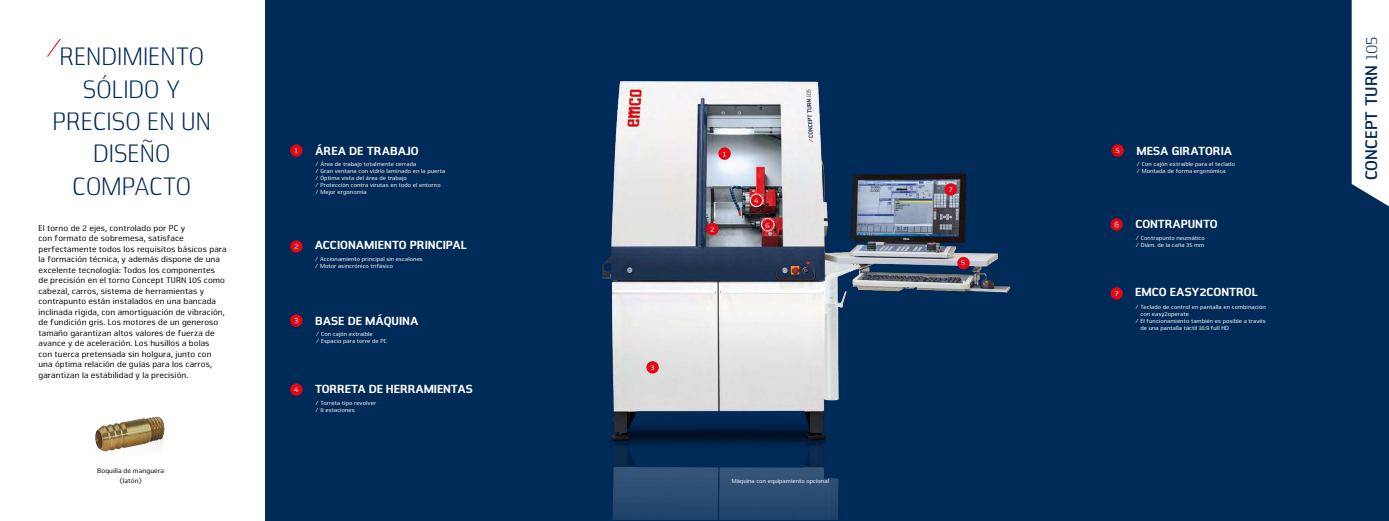
<style>
.page{position:relative;width:1389px;height:521px;background:#fff}
.page>*{position:absolute;margin:0;border:0;box-sizing:border-box;transform-origin:0 0}
.t1{font:300 26.25px/32.4px "Nuri Pro";color:#002a57;text-align:center}
.t2{font:700 17.5px "Nuri Pro";color:#002a57}
.t3{font:900 12.25px "Nuri Pro";color:#fff}
.t4{font:8.75px/10.5px "Nuri Pro";letter-spacing:.01em;color:#000}
.t5{font:7.88px "Nuri Pro";color:#fff}
.t6{font:7px/10.5px "Nuri Pro";letter-spacing:.01em;color:#000;text-align:center}
.t7{font:6.12px/7px "Nuri Pro";letter-spacing:.01em;color:#fff}
.s1{font-weight:300}
</style>
<div class="page">
<div style="left:265px;top:0;width:1124px;height:521px;background:#002a57"></div>
<img style="left:601px;top:81px;width:410px;height:439px">
<svg style="left:47px;top:39px;width:14px;height:18px"></svg>
<div style="left:750px;top:194px;width:13px;height:13px;background:#e30613;border-radius:50%"></div>
<div style="left:750px;top:194px;width:13px;height:13px;border:1px solid #fff;border-radius:50%"></div>
<div style="left:762px;top:218px;width:12px;height:13px;background:#e30613;border-radius:50%"></div>
<div style="left:761px;top:218px;width:13px;height:13px;border:1px solid #fff;border-radius:50%"></div>
<div style="left:957px;top:257px;width:13px;height:12px;background:#e30613;border-radius:50%"></div>
<div style="left:718px;top:147px;width:13px;height:13px;background:#e30613;border-radius:50%"></div>
<div style="left:646px;top:361px;width:13px;height:12px;background:#e30613;border-radius:50%"></div>
<svg style="left:1110px;top:218px;width:13px;height:13px"></svg>
<svg style="left:1115px;top:222px;width:4px;height:5px"></svg>
<div style="left:290px;top:144px;width:13px;height:13px;background:#e30613;border-radius:50%"></div>
<div style="left:290px;top:240px;width:13px;height:13px;background:#e30613;border-radius:50%"></div>
<div style="left:290px;top:314px;width:13px;height:13px;background:#e30613;border-radius:50%"></div>
<div style="left:290px;top:383px;width:13px;height:13px;background:#e30613;border-radius:50%"></div>
<div style="left:1111px;top:144px;width:13px;height:13px;background:#e30613;border-radius:50%"></div>
<div style="left:1352px;top:0;width:37px;height:206px;background:#fff"></div>
<img style="left:95px;top:416px;width:70px;height:36px">
<div style="left:945px;top:183px;width:12px;height:13px;background:#e30613;border-radius:50%"></div>
<div style="left:1110px;top:287px;width:13px;height:12px;background:#e30613;border-radius:50%"></div>
<div style="left:706px;top:223px;width:13px;height:12px;background:#e30613;border-radius:50%"></div>
<h1 class="t1" style="left:52px;top:41px;width:160px">RENDIMIENTO<br>SÓLIDO Y<br>PRECISO EN UN<br>DISEÑO<br>COMPACTO</h1>
<p class="t4" style="left:38px;top:223px;width:190px">El torno de 2 ejes, controlado por PC y<br>con formato de sobremesa, satisface perfectamente todos los requisitos básicos para la formación técnica, y además dispone de una excelente tecnología: Todos los componentes de precisión en el torno Concept TURN 105 como cabezal, carros, sistema de herramientas y contrapunto están instalados en una bancada inclinada rígida, con amortiguación de vibración, de fundición gris. Los motores de un generoso tamaño garantizan altos valores de fuerza de avance y de aceleración. Los husillos a bolas<br>con tuerca pretensada sin holgura, junto con una óptima relación de guías para los carros, garantizan la estabilidad y la precisión.</p>
<p class="t6" style="left:97px;top:465px;width:68px">Boquilla de manguera (latón)</p>
<p class="t5" style="left:295px;top:146px;width:4px">1</p>
<h3 class="t3" style="left:315px;top:143px;width:105px">ÁREA DE TRABAJO</h3>
<p class="t7" style="left:315px;top:161px;width:132px">/ Área de trabajo totalmente cerrada<br>/ Gran ventana con vidrio laminado en la puerta / Óptima vista del área de trabajo<br>/ Protección contra virutas en todo el entorno / Mejor ergonomía</p>
<p class="t5" style="left:294px;top:242px;width:6px">2</p>
<h3 class="t3" style="left:315px;top:238px;width:154px">ACCIONAMIENTO PRINCIPAL</h3>
<p class="t7" style="left:315px;top:256px;width:110px">/ Accionamiento principal sin escalones / Motor asincrónico trifásico</p>
<p class="t5" style="left:294px;top:316px;width:6px">3</p>
<p class="t5" style="left:294px;top:385px;width:6px">4</p>
<h3 class="t3" style="left:315px;top:313px;width:105px">BASE DE MÁQUINA</h3>
<p class="t7" style="left:316px;top:330px;width:73px">/ Con cajón extraible<br>/ Espacio para torre de PC</p>
<h3 class="t3" style="left:315px;top:381px;width:159px">TORRETA DE HERRAMIENTAS</h3>
<p class="t7" style="left:315px;top:399px;width:63px">/ Torreta tipo revolver / 8 estaciones</p>
<p class="t5" style="left:651px;top:363px;width:6px">3</p>
<p class="t5" style="left:723px;top:149px;width:4px">1</p>
<p class="t5" style="left:710px;top:225px;width:6px">2</p>
<p class="t5" style="left:754px;top:196px;width:6px">4</p>
<p class="t5" style="left:766px;top:221px;width:6px">6</p>
<p class="t7" style="left:732px;top:477px;width:99px">Máquina con equipamiento opcional</p>
<p class="t5" style="left:949px;top:185px;width:5px">7</p>
<p class="t5" style="left:961px;top:258px;width:5px">5</p>
<p class="t5" style="left:1116px;top:146px;width:5px">5</p>
<h3 class="t3" style="left:1136px;top:143px;width:97px">MESA GIRATORIA</h3>
<p class="t7" style="left:1136px;top:161px;width:100px">/ Con cajón extraible para el teclado / Montada de forma ergonómica</p>
<p class="t5" style="left:1115px;top:288px;width:5px">7</p>
<h3 class="t3" style="left:1136px;top:216px;width:83px">CONTRAPUNTO</h3>
<p class="t7" style="left:1136px;top:235px;width:71px">/ Contrapunto neumático / Diám. de la caña 35 mm</p>
<h3 class="t3" style="left:1135px;top:285px;width:124px">EMCO EASY2CONTROL</h3>
<p class="t7" style="left:1135px;top:303px;width:132px">/ Teclado de control en pantalla en combinación</p>
<p class="t7" style="left:1141px;top:310px;width:50px">con easy2operate</p>
<p class="t7" style="left:1135px;top:317px;width:132px">/ El funcionamiento también es posible a través</p>
<p class="t7" style="left:1141px;top:324px;width:90px">de una pantalla táctil 16:9 full HD</p>
<h2 class="t2" style="left:1361px;top:180px;width:145px;rotate:-90deg">CONCEPT TURN <span class="s1">105</span></h2>
</div>
